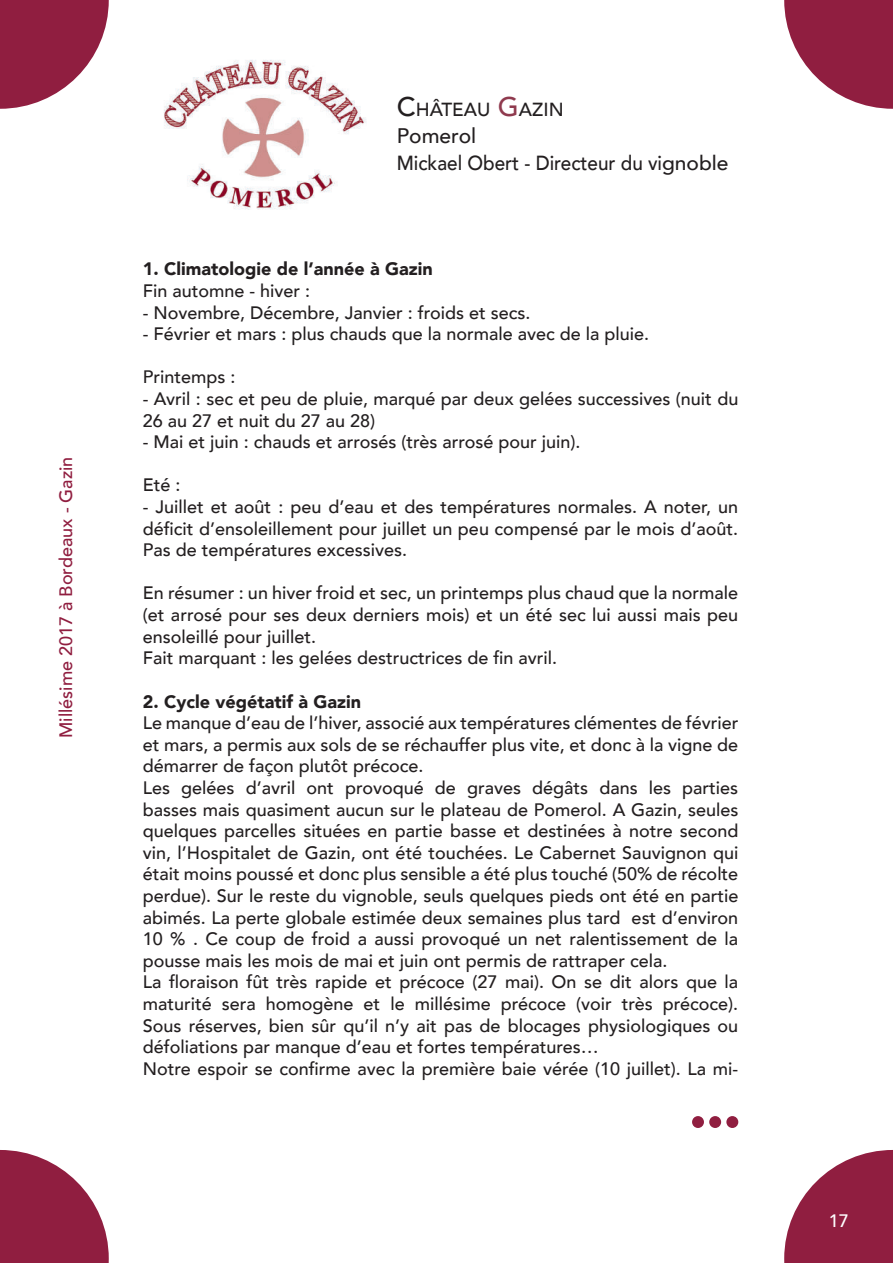
<style>
.page{position:relative;width:893px;height:1263px;background:#fff}
.page>*{position:absolute;margin:0;border:0;box-sizing:border-box;transform-origin:0 0}
.t1{font:500 21px "Avenir";color:#231f20}
.t2{font:500 20.4px "Avenir";color:#231f20;scale:.93 1}
.t3{font:500 18.9px "Avenir";color:#231f20}
.t4{font:500 18px/21.6px "Avenir";color:#231f20}
.t5{font:900 18px "Avenir";color:#231f20}
.t6{font:500 18px "Avenir";color:#901e40}
.t7{font:500 18px "Avenir";color:#fff}
.s1{font-size:27px}
.s2{font-size:27px;color:#8f3a4e}
</style>
<div class="page">
<img style="left:164px;top:60px;width:202px;height:150px">
<svg style="left:784px;top:1150px;width:109px;height:113px"></svg>
<svg style="left:0;top:1150px;width:109px;height:113px"></svg>
<svg style="left:0;top:0;width:109px;height:109px"></svg>
<svg style="left:784px;top:0;width:109px;height:109px"></svg>
<div style="left:709px;top:1116px;width:12px;height:12px;background:#901e40;border-radius:50%"></div>
<div style="left:726px;top:1116px;width:12px;height:12px;background:#901e40;border-radius:50%"></div>
<div style="left:692px;top:1116px;width:12px;height:12px;background:#901e40;border-radius:50%"></div>
<p class="t6" style="left:58px;top:738px;width:283px;rotate:-90deg">Millésime 2017 à Bordeaux - Gazin</p>
<p class="t3" style="left:397px;top:102px;width:168px"><span class="s1">C</span>HÂTEAU <span class="s2">G</span>AZIN</p>
<p class="t1" style="left:397px;top:126px;width:81px">Pomerol</p>
<p class="t2" style="left:397px;top:154px;width:358px">Mickael Obert - Directeur du vignoble</p>
<p class="t5" style="left:143px;top:262px;width:291px">1. Climatologie de l’année à Gazin</p>
<p class="t4" style="left:143px;top:282px;width:169px">Fin automne - hiver :</p>
<p class="t4" style="left:143px;top:303px;width:389px">- Novembre, Décembre, Janvier : froids et secs.</p>
<p class="t4" style="left:143px;top:325px;width:508px">- Février et mars : plus chauds que la normale avec de la pluie.</p>
<p class="t4" style="left:143px;top:368px;width:94px">Printemps :</p>
<p class="t4" style="left:143px;top:390px;width:597px">- Avril : sec et peu de pluie, marqué par deux gelées successives (nuit du<br>26 au 27 et nuit du 27 au 28)</p>
<p class="t4" style="left:143px;top:433px;width:439px">- Mai et juin : chauds et arrosés (très arrosé pour juin).</p>
<p class="t4" style="left:143px;top:476px;width:39px">Eté :</p>
<p class="t4" style="left:143px;top:495px;width:597px;text-align:justify">- Juillet et août : peu d’eau et des températures normales. A noter, un déficit d’ensoleillement pour juillet un peu compensé par le mois d’août.<br>Pas de températures excessives.</p>
<p class="t4" style="left:143px;top:584px;width:597px">En résumer : un hiver froid et sec, un printemps plus chaud que la normale (et arrosé pour ses deux derniers mois) et un été sec lui aussi mais peu ensoleillé pour juillet.<br>Fait marquant : les gelées destructrices de fin avril.</p>
<p class="t5" style="left:143px;top:694px;width:220px">2. Cycle végétatif à Gazin</p>
<p class="t4" style="left:143px;top:714px;width:597px">Le manque d’eau de l’hiver, associé aux températures clémentes de février et mars, a permis aux sols de se réchauffer plus vite, et donc à la vigne de démarrer de façon plutôt précoce.<br>Les gelées d’avril ont provoqué de graves dégâts dans les parties basses mais quasiment aucun sur le plateau de Pomerol. A Gazin, seules quelques parcelles situées en partie basse et destinées à notre second vin, l’Hospitalet de Gazin, ont été touchées. Le Cabernet Sauvignon qui était moins poussé et donc plus sensible a été plus touché (50% de récolte perdue). Sur le reste du vignoble, seuls quelques pieds ont été en partie abimés. La perte globale estimée deux semaines plus tard est d’environ 10 % . Ce coup de froid a aussi provoqué un net ralentissement de la pousse mais les mois de mai et juin ont permis de rattraper cela.<br>La floraison fût très rapide et précoce (27 mai). On se dit alors que la maturité sera homogène et le millésime précoce (voir très précoce).<br>Sous réserves, bien sûr qu’il n’y ait pas de blocages physiologiques ou défoliations par manque d’eau et fortes températures…<br>Notre espoir se confirme avec la première baie vérée (10 juillet). La mi-</p>
<p class="t7" style="left:829px;top:1213px;width:22px">17</p>
</div>
